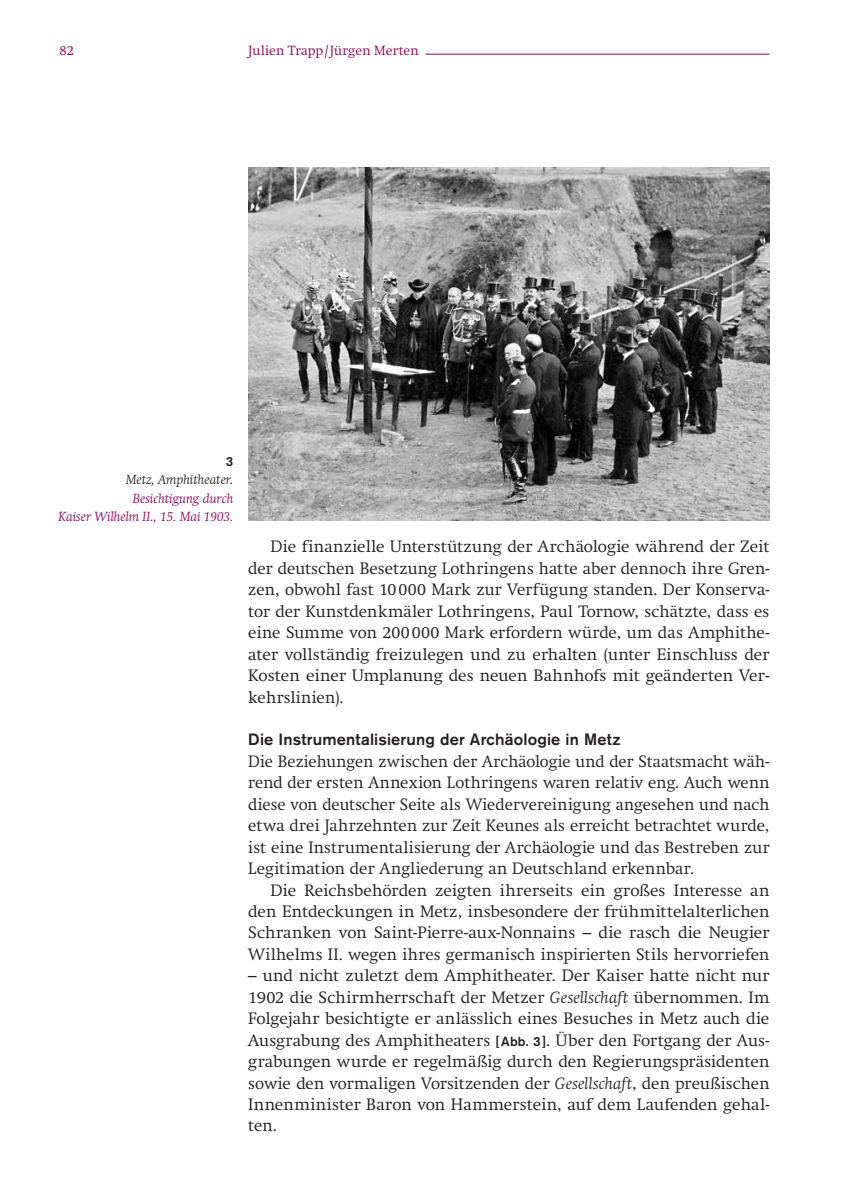
<style>
.page{position:relative;width:844px;height:1191px;background:#fff}
.page>*{position:absolute;margin:0;border:0;box-sizing:border-box;transform-origin:0 0}
._6B_Fließtext{font:300 16.28px/21.3px "Swift";letter-spacing:.01em;color:#231f20;text-align:justify}
._8_Zwischenüberschri{font:500 16.28px "Akzidenz Grotesk Std";letter-spacing:.01em;color:#231f20}
._14_BU_-_Beschreibun{font:italic 300 13.12px/18.4px "Swift";color:#950058;text-align:right}
.t1{font:300 13.12px "Swift";letter-spacing:.01em;color:#950058}
._13_BU_-_Ort{font:italic 300 13.12px "Swift";color:#231f20}
._12_BU_-_Nummer{font:500 13.12px "Akzidenz Grotesk Std";color:#231f20}
.s1{font-style:italic}
.s2{font-family:"Akzidenz Grotesk Std";font-weight:500;font-size:13.12px}
</style>
<div class="page">
<hr style="left:425px;top:54px;width:344px;height:1px;background:#950058">
<img style="left:248px;top:167px;width:521px;height:354px">
<p class="t1" style="left:60px;top:42px;width:16px">82</p>
<p class="t1" style="left:248px;top:42px;width:172px">Julien Trapp/Jürgen Merten</p>
<p class="_12_BU_-_Nummer" style="left:226px;top:453px;width:9px">3</p>
<p class="_13_BU_-_Ort" style="left:126px;top:472px;width:109px">Metz, Amphitheater.</p>
<p class="_14_BU_-_Beschreibun" style="left:58px;top:489px;width:176px">Besichtigung durch<br>Kaiser Wilhelm II., 15. Mai 1903.</p>
<p class="_6B_Fließtext" style="left:248px;top:536px;width:522px;text-indent:22px">Die finanzielle Unterstützung der Archäologie während der Zeit der deutschen Besetzung Lothringens hatte aber dennoch ihre Gren&shy;zen, obwohl fast 10000 Mark zur Verfügung standen. Der Konserva&shy;tor der Kunstdenkmäler Lothringens, Paul Tornow, schätzte, dass es eine Summe von 200000 Mark erfordern würde, um das Amphithe&shy;ater vollständig freizulegen und zu erhalten (unter Einschluss der Kosten einer Umplanung des neuen Bahnhofs mit geänderten Ver&shy;kehrslinien).</p>
<p class="_8_Zwischenüberschri" style="left:248px;top:729px;width:373px">Die Instrumentalisierung der Archäologie in Metz</p>
<p class="_6B_Fließtext" style="left:248px;top:750px;width:522px">Die Beziehungen zwischen der Archäologie und der Staatsmacht wäh&shy;rend der ersten Annexion Lothringens waren relativ eng. Auch wenn diese von deutscher Seite als Wiedervereinigung angesehen und nach etwa drei Jahrzehnten zur Zeit Keunes als erreicht betrachtet wurde, ist eine Instrumentalisierung der Archäologie und das Bestreben zur Legitimation der Angliederung an Deutschland erkennbar.</p>
<p class="_6B_Fließtext" style="left:248px;top:879px;width:522px;text-indent:22px">Die Reichsbehörden zeigten ihrerseits ein großes Interesse an den Entdeckungen in Metz, insbesondere der frühmittelalterlichen Schranken von Saint-Pierre-aux-Nonnains – die rasch die Neugier Wilhelms II. wegen ihres germanisch inspirierten Stils hervorriefen</p>
<p class="_6B_Fließtext" style="left:248px;top:965px;width:522px">– und nicht zuletzt dem Amphitheater. Der Kaiser hatte nicht nur 1902 die Schirmherrschaft der Metzer <span class="s1">Gesellschaft</span> übernommen. Im Folgejahr besichtigte er anlässlich eines Besuches in Metz auch die Ausgrabung des Amphitheaters <span class="s2">[Abb. 3]</span>. Über den Fortgang der Aus&shy;grabungen wurde er regelmäßig durch den Regierungspräsidenten sowie den vormaligen Vorsitzenden der <span class="s1">Gesellschaft</span>, den preußischen Innenminister Baron von Hammerstein, auf dem Laufenden gehal&shy;ten.</p>
</div>
